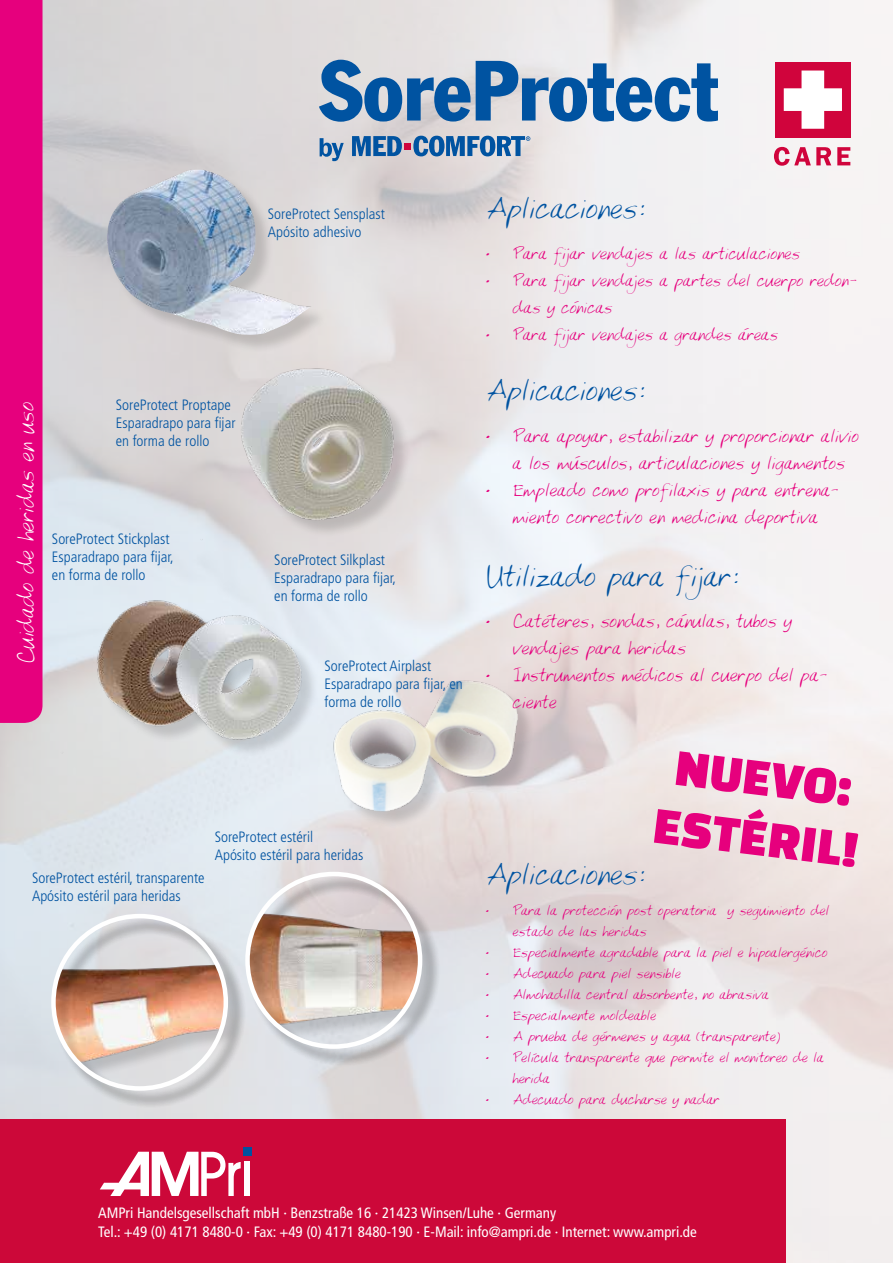
<style>
.page{position:relative;width:893px;height:1263px;background:#fff}
.page>*{position:absolute;margin:0;border:0;box-sizing:border-box;transform-origin:0 0}
.t1{font:54px/60px "Changa One";color:#e6007d}
.t2{font:31.5px "Kyles Hand";color:#0053a1}
.t3{font:24px "Kyles Hand";color:#fff}
.t4{font:19.5px/27px "Kyles Hand";color:#e6007d}
.t5{font:18px/27px "Kyles Hand";color:#e6007d}
.t6{font:300 condensed 15px/18px "Frutiger LT Pro";color:#0053a1}
.t7{font:15px/21px "Kyles Hand";color:#e6007d}
.t8{font:condensed 15px/19.5px "Frutiger LT Std";color:#fff}
</style>
<div class="page">
<img style="left:0;top:0;width:893px;height:1263px">
<svg style="left:320px;top:138px;width:24px;height:23px"></svg>
<svg style="left:352px;top:136px;width:50px;height:20px"></svg>
<svg style="left:413px;top:136px;width:117px;height:20px;background:#5c8ab8"></svg>
<div style="left:404px;top:143px;width:7px;height:6px;background:#d0043c"></div>
<svg style="left:319px;top:60px;width:399px;height:62px;background:#779dc3"></svg>
<svg style="left:774px;top:147px;width:57px;height:19px"></svg>
<svg style="left:837px;top:147px;width:13px;height:18px"></svg>
<div style="left:775px;top:62px;width:75px;height:76px;background:#d0043c"></div>
<svg style="left:784px;top:71px;width:58px;height:58px"></svg>
<div style="left:0;top:1119px;width:785px;height:144px;background:#cc0839"></div>
<div style="left:243px;top:1147px;width:8px;height:9px;background:#0052a0"></div>
<svg style="left:100px;top:1152px;width:141px;height:44px"></svg>
<div style="left:244px;top:1161px;width:6px;height:35px;background:#fff"></div>
<div style="left:0;top:0;width:43px;height:723px;background:#e6007d"></div>
<div style="left:109px;top:171px;width:220px;height:182px;background:#e1dede"></div>
<img style="left:106px;top:169px;width:206px;height:166px">
<img style="left:9px;top:554px;width:150px;height:211px">
<img style="left:123px;top:575px;width:278px;height:210px">
<img style="left:325px;top:647px;width:207px;height:208px">
<img style="left:159px;top:336px;width:347px;height:244px">
<div style="left:248px;top:874px;width:193px;height:193px;background:#000;opacity:.25"></div>
<div style="left:245px;top:872px;width:177px;height:177px;border:4px solid #fff;border-radius:50%"></div>
<div style="left:53px;top:916px;width:194px;height:193px;background:#000;opacity:.25"></div>
<div style="left:51px;top:914px;width:177px;height:177px;border:4px solid #fff;border-radius:50%"></div>
<h3 class="t3" style="left:9px;top:664px;width:263px;rotate:-90deg">Cuidado de heridas en uso</h3>
<p class="t6" style="left:116px;top:396px;width:121px">SoreProtect Proptape<br>Esparadrapo para fijar en forma de rollo</p>
<p class="t6" style="left:52px;top:530px;width:123px">SoreProtect Stickplast<br>Esparadrapo para fijar, en forma de rollo</p>
<p class="t6" style="left:268px;top:205px;width:118px">SoreProtect Sensplast<br>Apósito adhesivo</p>
<h2 class="t2" style="left:486px;top:186px;width:160px">Aplicaciones:</h2>
<p class="t5" style="left:486px;top:241px;width:316px">• Para fijar vendajes a las articulaciones</p>
<p class="t5" style="left:513px;top:268px;width:345px;text-indent:-27px">• Para fijar vendajes a partes del cuerpo redon&shy;das y cónicas</p>
<p class="t5" style="left:486px;top:322px;width:294px">• Para fijar vendajes a grandes áreas</p>
<p class="t6" style="left:274px;top:551px;width:123px">SoreProtect Silkplast<br>Esparadrapo para fijar, en forma de rollo</p>
<p class="t6" style="left:325px;top:657px;width:140px">SoreProtect Airplast<br>Esparadrapo para fijar, en forma de rollo</p>
<h2 class="t2" style="left:486px;top:368px;width:160px">Aplicaciones:</h2>
<h3 class="t4" style="left:513px;top:423px;width:347px;text-indent:-27px">• Para apoyar, estabilizar y proporcionar alivio a los músculos, articulaciones y ligamentos</h3>
<h3 class="t4" style="left:486px;top:477px;width:354px;text-align:center">• Empleado como profilaxis y para entrena&shy;miento correctivo en medicina deportiva</h3>
<h2 class="t2" style="left:486px;top:554px;width:254px">Utilizado para fijar:</h2>
<h3 class="t4" style="left:513px;top:608px;width:281px;text-indent:-27px">• Catéteres, sondas, cánulas, tubos y vendajes para heridas</h3>
<h3 class="t4" style="left:513px;top:662px;width:316px;text-indent:-27px">• Instrumentos médicos al cuerpo del pa&shy;ciente</h3>
<p class="t6" style="left:32px;top:869px;width:174px">SoreProtect estéril, transparente<br>Apósito estéril para heridas</p>
<p class="t6" style="left:215px;top:828px;width:150px">SoreProtect estéril<br>Apósito estéril para heridas</p>
<h2 class="t2" style="left:486px;top:852px;width:160px">Aplicaciones:</h2>
<h1 class="t1" style="left:664px;top:734px;width:209px;rotate:7deg">NUEVO:<br>ESTÉRIL!</h1>
<p class="t7" style="left:513px;top:900px;width:318px;text-indent:-27px">• Para la protección post operatoria y seguimiento del estado de las heridas</p>
<p class="t7" style="left:486px;top:942px;width:343px">• Especialmente agradable para la piel e hipoalergénico</p>
<p class="t7" style="left:486px;top:963px;width:197px">• Adecuado para piel sensible</p>
<p class="t7" style="left:486px;top:984px;width:285px">• Almohadilla central absorbente, no abrasiva</p>
<p class="t7" style="left:486px;top:1005px;width:172px">• Especialmente moldeable</p>
<p class="t7" style="left:486px;top:1026px;width:296px">• A prueba de gérmenes y agua (transparente)</p>
<p class="t7" style="left:513px;top:1047px;width:313px;text-indent:-27px">• Película transparente que permite el monitoreo de la herida</p>
<p class="t7" style="left:486px;top:1089px;width:235px">• Adecuado para ducharse y nadar</p>
<p class="t8" style="left:98px;top:1203px;width:600px">AMPri Handelsgesellschaft mbH · Benzstraße 16 · 21423 Winsen/Luhe · Germany<br>Tel.: +49 (0) 4171 8480-0 · Fax: +49 (0) 4171 8480-190 · E-Mail: info@ampri.de · Internet: www.ampri.de</p>
</div>
